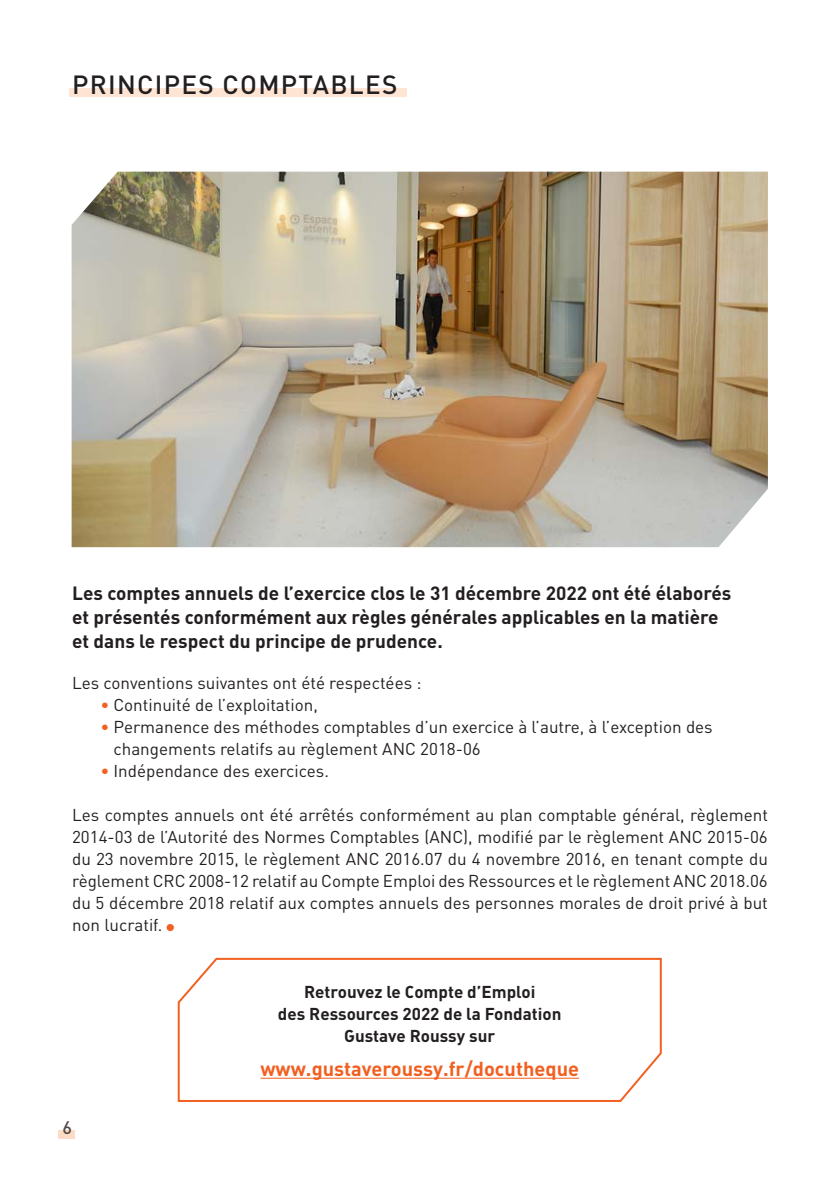
<style>
.page{position:relative;width:840px;height:1191px;background:#fff}
.page>*{position:absolute;margin:0;border:0;box-sizing:border-box;transform-origin:0 0}
.Titre_de_chapitre{font:500 26px "DIN";letter-spacing:.05em;color:#231f20}
.t1{font:700 20px "DIN";color:#f26021}
.t2{font:700 19px/24px "DIN";color:#231f20}
.t3{font:500 18px "DIN";color:#534a47}
.t4{font:17px/22px "DIN";color:#231f20}
.t5{font:700 17px/22px "DIN";color:#231f20;text-align:center}
.s1{color:#f26021}
</style>
<div class="page">
<div style="left:58px;top:1130px;width:17px;height:9px;background:#fddbc5"></div>
<svg style="left:177px;top:957px;width:485px;height:145px"></svg>
<hr style="left:260px;top:1077px;width:318px;height:1px;background:#f26021">
<div style="left:69px;top:88px;width:337px;height:9px;background:#fee4d2"></div>
<img style="left:72px;top:172px;width:695px;height:375px">
<p class="Titre_de_chapitre" style="left:72px;top:67px;width:327px">PRINCIPES COMPTABLES</p>
<p class="t2" style="left:72px;top:580px;width:660px">Les comptes annuels de l’exercice clos le 31 décembre 2022 ont été élaborés et présentés conformément aux règles générales applicables en la matière et dans le respect du principe de prudence.</p>
<p class="t4" style="left:72px;top:672px;width:350px">Les conventions suivantes ont été respectées :</p>
<p class="t4" style="left:100px;top:694px;width:219px"><span class="s1">•</span> Continuité de l’exploitation,</p>
<p class="t4" style="left:113px;top:716px;width:600px;text-indent:-13px"><span class="s1">•</span> Permanence des méthodes comptables d’un exercice à l’autre, à l’exception des changements relatifs au règlement ANC 2018-06</p>
<p class="t4" style="left:100px;top:760px;width:230px"><span class="s1">•</span> Indépendance des exercices.</p>
<p class="t4" style="left:72px;top:804px;width:697px;text-align:justify">Les comptes annuels ont été arrêtés conformément au plan comptable général, règlement 2014-03 de l’Autorité des Normes Comptables (ANC), modifié par le règlement ANC 2015-06 du 23 novembre 2015, le règlement ANC 2016.07 du 4 novembre 2016, en tenant compte du règlement CRC 2008-12 relatif au Compte Emploi des Ressources et le règlement ANC 2018.06 du 5 décembre 2018 relatif aux comptes annuels des personnes morales de droit privé à but non lucratif. <span class="s1">●</span></p>
<p class="t3" style="left:62px;top:1115px;width:11px">6</p>
<p class="t5" style="left:278px;top:980px;width:285px">Retrouvez le Compte d’Emploi<br>des Ressources 2022 de la Fondation<br>Gustave Roussy sur</p>
<p class="t1" style="left:260px;top:1055px;width:320px">www.gustaveroussy.fr/docutheque</p>
</div>
